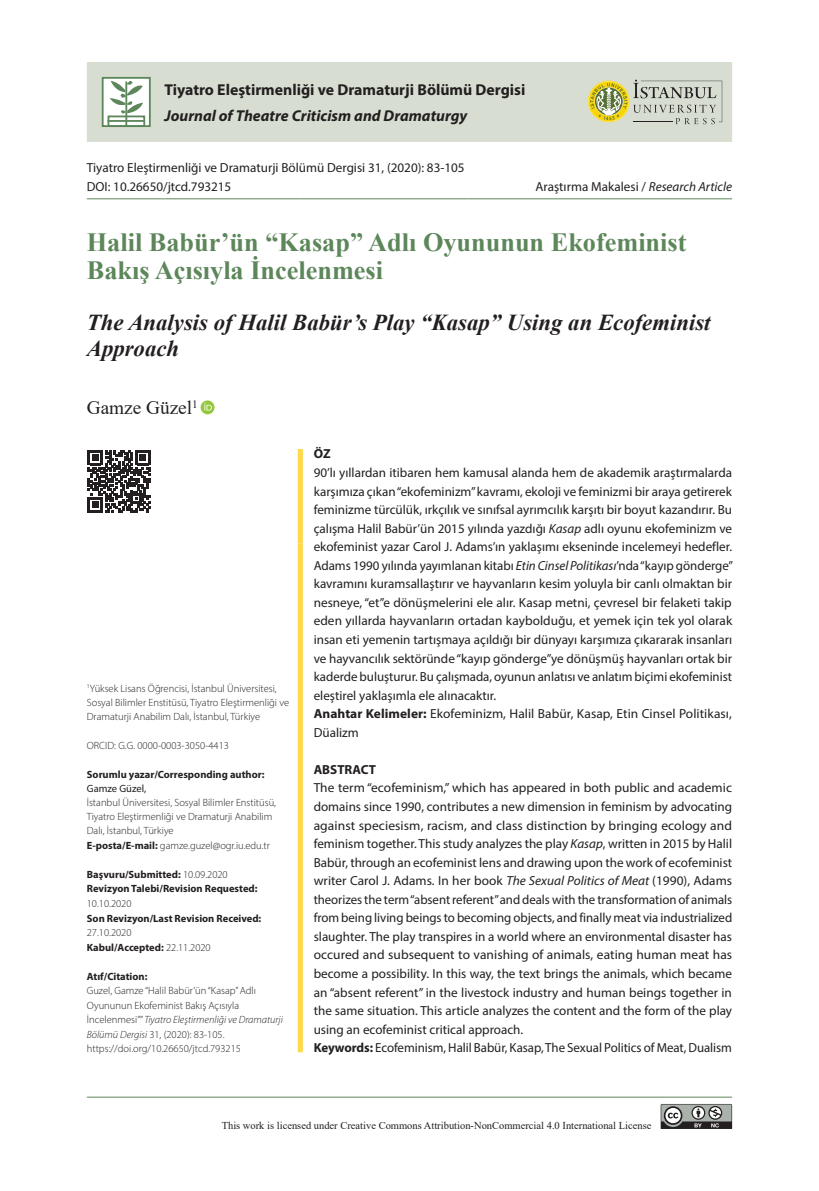
<style>
.page{position:relative;width:819px;height:1191px;background:#fff}
.page>*{position:absolute;margin:0;border:0;box-sizing:border-box;transform-origin:0 0}
.Baslik_Tr{font:700 26.25px/28px "Times New Roman";color:#5d875a}
.Baslik_EN{font:italic 700 22.75px/26.2px "Times New Roman";color:#231f20}
.Yazar{font:19.25px "Times New Roman";color:#231f20}
.t1{font:700 15.75px "Myriad Pro";color:#231f20}
.t2{font:italic 700 15.75px "Myriad Pro";color:#231f20}
.ÖZ-Gövde{font:13.12px/18.6px "Myriad Pro";color:#231f20;text-align:justify}
.ÖZ-Gövde-2{font:700 13.12px "Myriad Pro";color:#231f20}
.t3{font:300 10.5px/14px "Myriad Pro";color:#231f20}
.t4{font:700 10.5px/14.5px "Myriad Pro";color:#231f20}
.t5{font:10.5px "Times New Roman";color:#231f20}
.t6{font:10.5px "Myriad Pro";color:#231f20}
.s1{font-style:italic}
.s2{font-weight:700}
.s3{font-weight:300}
</style>
<div class="page">
<div style="left:87px;top:62px;width:645px;height:80px;background:#d7ded1"></div>
<div style="left:297px;top:543px;width:6px;height:509px;background:#ffda4d"></div>
<div style="left:297px;top:449px;width:6px;height:94px;background:#ffda4d"></div>
<hr style="left:87px;top:198px;width:77px;height:1px;background:#5d875a">
<hr style="left:164px;top:198px;width:136px;height:1px;background:#5d875a">
<hr style="left:300px;top:198px;width:167px;height:1px;background:#5d875a">
<hr style="left:467px;top:198px;width:117px;height:1px;background:#5d875a">
<hr style="left:584px;top:198px;width:148px;height:1px;background:#5d875a">
<div style="left:102px;top:77px;width:49px;height:50px;background:#fff;border:2px solid #5d875a"></div>
<div style="left:107px;top:115px;width:38px;height:12px;border:2px solid #5d875a"></div>
<hr style="left:107px;top:120px;width:37px;height:2px;background:#5d875a">
<svg style="left:110px;top:81px;width:33px;height:33px"></svg>
<hr style="left:125px;top:81px;width:2px;height:46px;background:#5d875a">
<svg style="left:588px;top:80px;width:134px;height:44px;background:#c2c4a3"></svg>
<svg style="left:201px;top:400px;width:13px;height:14px"></svg>
<svg style="left:204px;top:403px;width:8px;height:7px"></svg>
<svg style="left:88px;top:450px;width:62px;height:62px"></svg>
<hr style="left:87px;top:1096px;width:645px;height:1px;background:#5d875a">
<svg style="left:660px;top:1104px;width:72px;height:25px;background:#818280"></svg>
<p class="t1" style="left:164px;top:79px;width:362px">Tiyatro Eleştirmenliği ve Dramaturji Bölümü Dergisi</p>
<p class="t2" style="left:164px;top:105px;width:304px">Journal of Theatre Criticism and Dramaturgy</p>
<p class="ÖZ-Gövde" style="left:87px;top:158px;width:379px">Tiyatro Eleştirmenliği ve Dramaturji Bölümü Dergisi 31, (2020): 83-105</p>
<p class="ÖZ-Gövde" style="left:87px;top:177px;width:146px">DOI: 10.26650/jtcd.793215</p>
<p class="ÖZ-Gövde" style="left:535px;top:177px;width:198px">Araştırma Makalesi / <span class="s1">Research Article</span></p>
<p class="Baslik_Tr" style="left:87px;top:228px;width:601px">Halil Babür’ün “Kasap” Adlı Oyununun Ekofeminist<br>Bakış Açısıyla İncelenmesi</p>
<p class="Baslik_EN" style="left:87px;top:308px;width:625px">The Analysis of Halil Babür’s Play “Kasap” Using an Ecofeminist<br>Approach</p>
<p class="Yazar" style="left:87px;top:394px;width:112px">Gamze Güzel<sup>1</sup></p>
<p class="t3" style="left:87px;top:681px;width:204px"><sup>1</sup>Yüksek Lisans Öğrencisi, İstanbul Ü niversitesi,<br>Sosyal Bilimler Enstitüsü, Tiyatro Eleştirmenliği ve<br>Dramaturji Anabilim Dalı, İstanbul, Tü rkiye</p>
<p class="t3" style="left:87px;top:738px;width:143px">ORCID: G.G. 0000-0003-3050-4413</p>
<p class="t4" style="left:87px;top:766px;width:179px">Sorumlu yazar/Corresponding author:</p>
<p class="t6" style="left:87px;top:782px;width:61px">Gamze Güzel,</p>
<p class="t3" style="left:87px;top:795px;width:191px">İstanbul Ü niversitesi, Sosyal Bilimler Enstitüsü,<br>Tiyatro Eleştirmenliği ve Dramaturji Anabilim<br>Dalı, İstanbul, Tü rkiye</p>
<p class="t3" style="left:87px;top:838px;width:185px"><span class="s2">E-posta/E-mail:</span> gamze.guzel@ogr.iu.edu.tr</p>
<p class="t4" style="left:87px;top:866px;width:142px">Başvuru/Submitted: <span class="s3">10.09.2020</span></p>
<p class="t4" style="left:87px;top:881px;width:172px">Revizyon Talebi/Revision Requested:<br><span class="s3">10.10.2020</span></p>
<p class="t4" style="left:87px;top:910px;width:176px">Son Revizyon/Last Revision Received:<br><span class="s3">27.10.2020</span></p>
<p class="t4" style="left:87px;top:939px;width:125px">Kabul/Accepted: <span class="s3">22.11.2020</span></p>
<p class="t4" style="left:87px;top:968px;width:62px">Atıf/Citation:</p>
<p class="t3" style="left:87px;top:983px;width:197px;line-height:14.5px">Guzel, Gamze “Halil Babür’ün “Kasap” Adlı Oyununun Ekofeminist Bakış Açısıyla İncelenmesi”” <span class="s1">Tiyatro Eleştirmenliği ve Dramaturji Bölümü Dergisi</span> 31, (2020): 83-105. https://doi.org/10.26650/jtcd.793215</p>
<p class="ÖZ-Gövde-2" style="left:314px;top:445px;width:18px">ÖZ</p>
<p class="ÖZ-Gövde" style="left:314px;top:463px;width:421px">90’lı yıllardan itibaren hem kamusal alanda hem de akademik araştırmalarda karşımıza çıkan “ekofeminizm” kavramı, ekoloji ve feminizmi bir araya getirerek feminizme türcülük, ırkçılık ve sınıfsal ayrımcılık karşıtı bir boyut kazandırır. Bu çalışma Halil Babür’ün 2015 yılında yazdığı <span class="s1">Kasap</span> adlı oyunu ekofeminizm ve ekofeminist yazar Carol J. Adams’ın yaklaşımı ekseninde incelemeyi hedefler.<br>Adams 1990 yılında yayımlanan kitabı <span class="s1">Etin Cinsel Politikası</span>’nda “kayıp gönderge” kavramını kuramsallaştırır ve hayvanların kesim yoluyla bir canlı olmaktan bir nesneye, “et”e dönüşmelerini ele alır. Kasap metni, çevresel bir felaketi takip eden yıllarda hayvanların ortadan kaybolduğu, et yemek için tek yol olarak insan eti yemenin tartışmaya açıldığı bir dünyayı karşımıza çıkararak insanları ve hayvancılık sektöründe “kayıp gönderge”ye dönüşmüş hayvanları ortak bir kaderde buluşturur. Bu çalışmada, oyunun anlatısı ve anlatım biçimi ekofeminist eleştirel yaklaşımla ele alınacaktır.</p>
<p class="ÖZ-Gövde" style="left:314px;top:704px;width:419px"><span class="s2">Anahtar Kelimeler:</span> Ekofeminizm, Halil Babür, Kasap, Etin Cinsel Politikası,<br>Düalizm</p>
<p class="ÖZ-Gövde-2" style="left:314px;top:761px;width:64px">ABSTRACT</p>
<p class="ÖZ-Gövde" style="left:314px;top:778px;width:420px">The term “ecofeminism,” which has appeared in both public and academic domains since 1990, contributes a new dimension in feminism by advocating against speciesism, racism, and class distinction by bringing ecology and feminism together. This study analyzes the play <span class="s1">Kasap</span>, written in 2015 by Halil Babür, through an ecofeminist lens and drawing upon the work of ecofeminist writer Carol J. Adams. In her book <span class="s1">The Sexual Politics of Meat</span> (1990), Adams theorizes the term “absent referent” and deals with the transformation of animals from being living beings to becoming objects, and finally meat via industrialized slaughter. The play transpires in a world where an environmental disaster has occured and subsequent to vanishing of animals, eating human meat has become a possibility. In this way, the text brings the animals, which became an “absent referent” in the livestock industry and human beings together in the same situation. This article analyzes the content and the form of the play using an ecofeminist critical approach.</p>
<p class="ÖZ-Gövde" style="left:314px;top:1038px;width:420px"><span class="s2">Keywords:</span> Ecofeminism, Halil Babür, Kasap, The Sexual Politics of Meat, Dualism</p>
<p class="t5" style="left:222px;top:1118px;width:431px">This work is licensed under Creative Commons Attribution-NonCommercial 4.0 International License</p>
</div>
